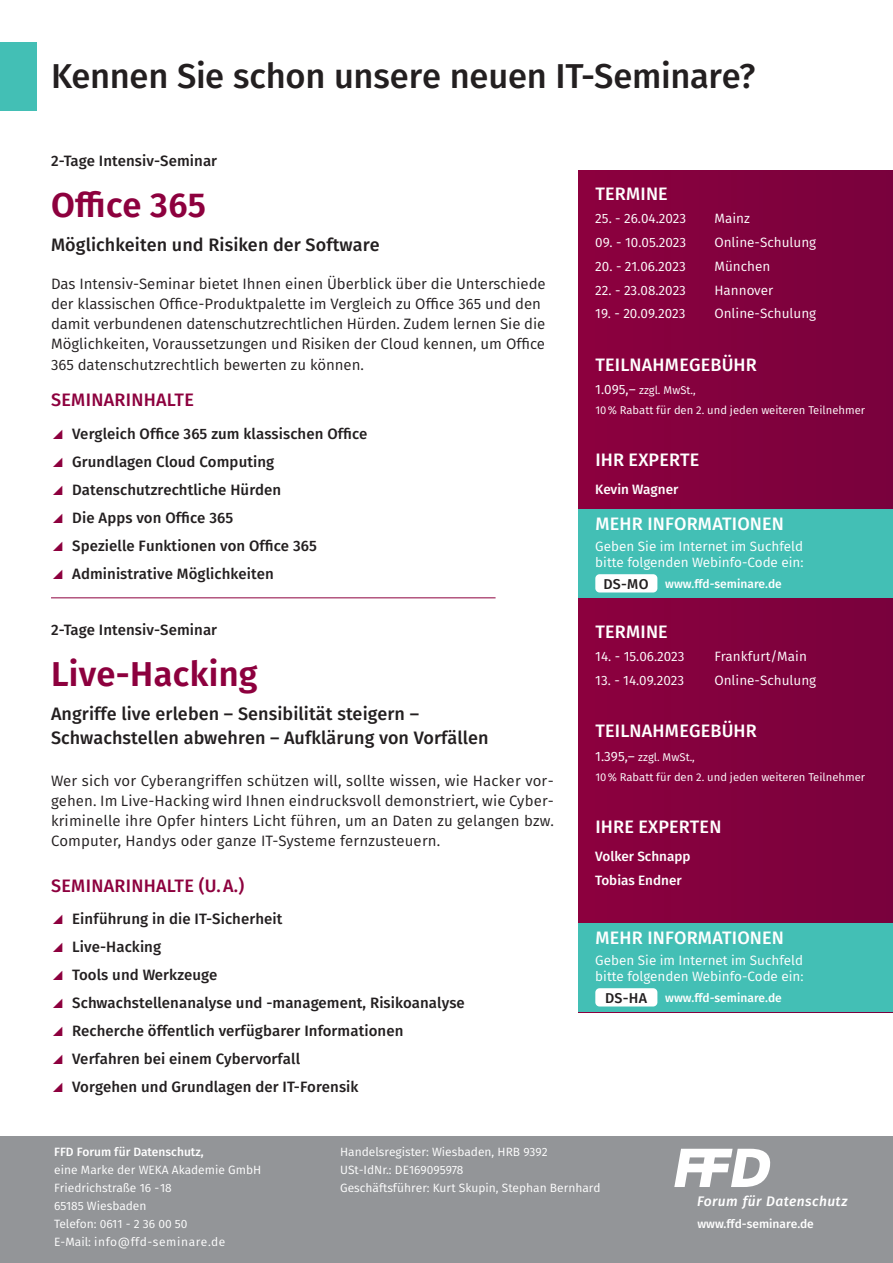
<style>
.page{position:relative;width:893px;height:1263px;background:#fff}
.page>*{position:absolute;margin:0;border:0;box-sizing:border-box;transform-origin:0 0}
.t1{font:500 34.5px "Fira Sans";letter-spacing:-.005em;color:#231f20}
.t2{font:600 34.5px "Fira Sans";letter-spacing:.01em;color:#8d003e}
.t3{font:500 18px/24px "Fira Sans";letter-spacing:.005em;color:#231f20}
.t4{font:500 18px "Fira Sans";letter-spacing:.01em;color:#fff}
.t5{font:500 18px "Fira Sans";letter-spacing:.015em;color:#8d003e}
.t6{font:15px/20.2px "Fira Sans";color:#231f20}
.t7{font:500 15px/28px "Fira Sans";letter-spacing:.005em;color:#231f20}
.t8{font:500 14.25px "Fira Sans";letter-spacing:.015em;color:#231f20}
.t9{font:italic 500 13.8px "Fira Sans";letter-spacing:.03em;color:#fff}
.t10{font:13.5px/15.8px "Fira Sans";color:#fff}
.t11{font:500 13.5px/23.7px "Fira Sans";color:#fff}
.t12{font:12px/18px "Fira Sans";color:#fff}
.t13{font:500 12px "Fira Sans";color:#fff}
.t14{font:11.25px/19.5px "Fira Sans";color:#fff}
.s1{color:#8d003e}
.s2{font-size:13.5px}
</style>
<div class="page">
<div style="left:0;top:43px;width:36px;height:68px;background:#43bfb5"></div>
<div style="left:578px;top:170px;width:315px;height:842px;background:#82013e"></div>
<div style="left:0;top:1136px;width:893px;height:127px;background:#939598"></div>
<svg style="left:674px;top:1149px;width:97px;height:38px"></svg>
<div style="left:578px;top:509px;width:315px;height:89px;background:#43bfb5"></div>
<div style="left:578px;top:923px;width:315px;height:89px;background:#43bfb5"></div>
<div style="left:595px;top:574px;width:62px;height:18px;background:#fff;border-radius:4px"></div>
<div style="left:595px;top:988px;width:62px;height:18px;background:#fff;border-radius:4px"></div>
<hr style="left:51px;top:597px;width:445px;height:1px;background:#8d003e">
<h1 class="t1" style="left:51px;top:52px;width:706px">Kennen Sie schon unsere neuen IT-Seminare?</h1>
<p class="t7" style="left:51px;top:147px;width:168px">2-Tage Intensiv-Seminar</p>
<h1 class="t2" style="left:51px;top:176px;width:156px">Office 365</h1>
<p class="t3" style="left:51px;top:233px;width:330px">Möglichkeiten und Risiken der Software</p>
<p class="t6" style="left:51px;top:273px;width:496px">Das Intensiv-Seminar bietet Ihnen einen Überblick über die Unterschiede der klassischen Office-Produktpalette im Vergleich zu Office 365 und den damit verbundenen datenschutzrechtlichen Hürden. Zudem lernen Sie die Möglichkeiten, Voraussetzungen und Risiken der Cloud kennen, um Office 365 datenschutzrechtlich bewerten zu können.</p>
<p class="t5" style="left:51px;top:387px;width:144px">SEMINARINHALTE</p>
<p class="t7" style="left:51px;top:419px;width:318px"><span class="s1">◢</span> Vergleich Office 365 zum klassischen Office <span class="s1">◢</span> Grundlagen Cloud Computing<br><span class="s1">◢</span> Datenschutzrechtliche Hürden<br><span class="s1">◢</span> Die Apps von Office 365<br><span class="s1">◢</span> Spezielle Funktionen von Office 365<br><span class="s1">◢</span> Administrative Möglichkeiten</p>
<p class="t7" style="left:51px;top:616px;width:168px">2-Tage Intensiv-Seminar</p>
<h1 class="t2" style="left:51px;top:645px;width:208px">Live-Hacking</h1>
<p class="t3" style="left:51px;top:702px;width:439px">Angriffe live erleben – Sensibilität steigern –<br>Schwachstellen abwehren – Aufklärung von Vorfällen</p>
<p class="t6" style="left:51px;top:770px;width:504px;text-align:justify">Wer sich vor Cyberangriffen schützen will, sollte wissen, wie Hacker vor&shy;gehen. Im Live-Hacking wird Ihnen eindrucksvoll demonstriert, wie Cyber&shy;kriminelle ihre Opfer hinters Licht führen, um an Daten zu gelangen bzw.<br>Computer, Handys oder ganze IT-Systeme fernzusteuern.</p>
<p class="t5" style="left:51px;top:873px;width:195px">SEMINARINHALTE (U.A.)</p>
<p class="t7" style="left:51px;top:905px;width:415px"><span class="s1">◢</span> Einführung in die IT-Sicherheit<br><span class="s1">◢</span> Live-Hacking<br><span class="s1">◢</span> Tools und Werkzeuge<br><span class="s1">◢</span> Schwachstellenanalyse und -management, Risikoanalyse <span class="s1">◢</span> Recherche öffentlich verfügbarer Informationen<br><span class="s1">◢</span> Verfahren bei einem Cybervorfall<br><span class="s1">◢</span> Vorgehen und Grundlagen der IT-Forensik</p>
<p class="t4" style="left:595px;top:181px;width:74px">TERMINE</p>
<p class="t10" style="left:595px;top:211px;width:92px">25. - 26.04.2023</p>
<p class="t10" style="left:714px;top:211px;width:37px">Mainz</p>
<p class="t10" style="left:595px;top:234px;width:92px">09. - 10.05.2023</p>
<p class="t10" style="left:714px;top:234px;width:103px">Online-Schulung</p>
<p class="t10" style="left:595px;top:258px;width:92px">20. - 21.06.2023</p>
<p class="t10" style="left:714px;top:258px;width:58px">München</p>
<p class="t10" style="left:595px;top:282px;width:92px">22. - 23.08.2023</p>
<p class="t10" style="left:714px;top:282px;width:60px">Hannover</p>
<p class="t10" style="left:595px;top:306px;width:92px">19. - 20.09.2023</p>
<p class="t10" style="left:714px;top:306px;width:103px">Online-Schulung</p>
<p class="t4" style="left:595px;top:352px;width:163px">TEILNAHMEGEBÜHR</p>
<p class="t14" style="left:595px;top:381px;width:271px"><span class="s2">1.095,–</span> zzgl. MwSt.,<br>10% Rabatt für den 2. und jeden weiteren Teilnehmer</p>
<p class="t4" style="left:595px;top:447px;width:106px">IHR EXPERTE</p>
<p class="t11" style="left:595px;top:477px;width:85px">Kevin Wagner</p>
<p class="t4" style="left:595px;top:511px;width:190px">MEHR INFORMATIONEN</p>
<p class="t10" style="left:595px;top:539px;width:210px">Geben Sie im Internet im Suchfeld bitte folgenden Webinfo-Code ein:</p>
<p class="t8" style="left:603px;top:574px;width:47px">DS-MO</p>
<p class="t13" style="left:665px;top:575px;width:118px">www.ffd-seminare.de</p>
<p class="t4" style="left:595px;top:619px;width:74px">TERMINE</p>
<p class="t10" style="left:595px;top:649px;width:91px">14. - 15.06.2023</p>
<p class="t10" style="left:714px;top:649px;width:94px">Frankfurt/Main</p>
<p class="t10" style="left:595px;top:672px;width:90px">13. - 14.09.2023</p>
<p class="t10" style="left:714px;top:672px;width:103px">Online-Schulung</p>
<p class="t4" style="left:595px;top:718px;width:163px">TEILNAHMEGEBÜHR</p>
<p class="t14" style="left:595px;top:747px;width:271px"><span class="s2">1.395,–</span> zzgl. MwSt.,<br>10% Rabatt für den 2. und jeden weiteren Teilnehmer</p>
<p class="t4" style="left:595px;top:814px;width:128px">IHRE EXPERTEN</p>
<p class="t11" style="left:595px;top:844px;width:97px">Volker Schnapp<br>Tobias Endner</p>
<p class="t4" style="left:595px;top:925px;width:190px">MEHR INFORMATIONEN</p>
<p class="t10" style="left:595px;top:952px;width:210px">Geben Sie im Internet im Suchfeld bitte folgenden Webinfo-Code ein:</p>
<p class="t8" style="left:605px;top:988px;width:43px">DS-HA</p>
<p class="t13" style="left:665px;top:989px;width:118px">www.ffd-seminare.de</p>
<p class="t13" style="left:54px;top:1143px;width:151px">FFD Forum für Datenschutz,</p>
<p class="t12" style="left:54px;top:1161px;width:209px">eine Marke der WEKA Akademie GmbH<br>Friedrichstraße 16 - 18<br>65185 Wiesbaden<br>Telefon: 0611 - 2 36 00 50<br>E-Mail: info@ffd-seminare.de</p>
<p class="t12" style="left:340px;top:1143px;width:262px">Handelsregister: Wiesbaden, HRB 9392<br>USt-IdNr.: DE169095978<br>Geschäftsführer: Kurt Skupin, Stephan Bernhard</p>
<p class="t9" style="left:697px;top:1190px;width:152px">Forum für Datenschutz</p>
<p class="t13" style="left:697px;top:1216px;width:118px">www.ffd-seminare.de</p>
</div>
